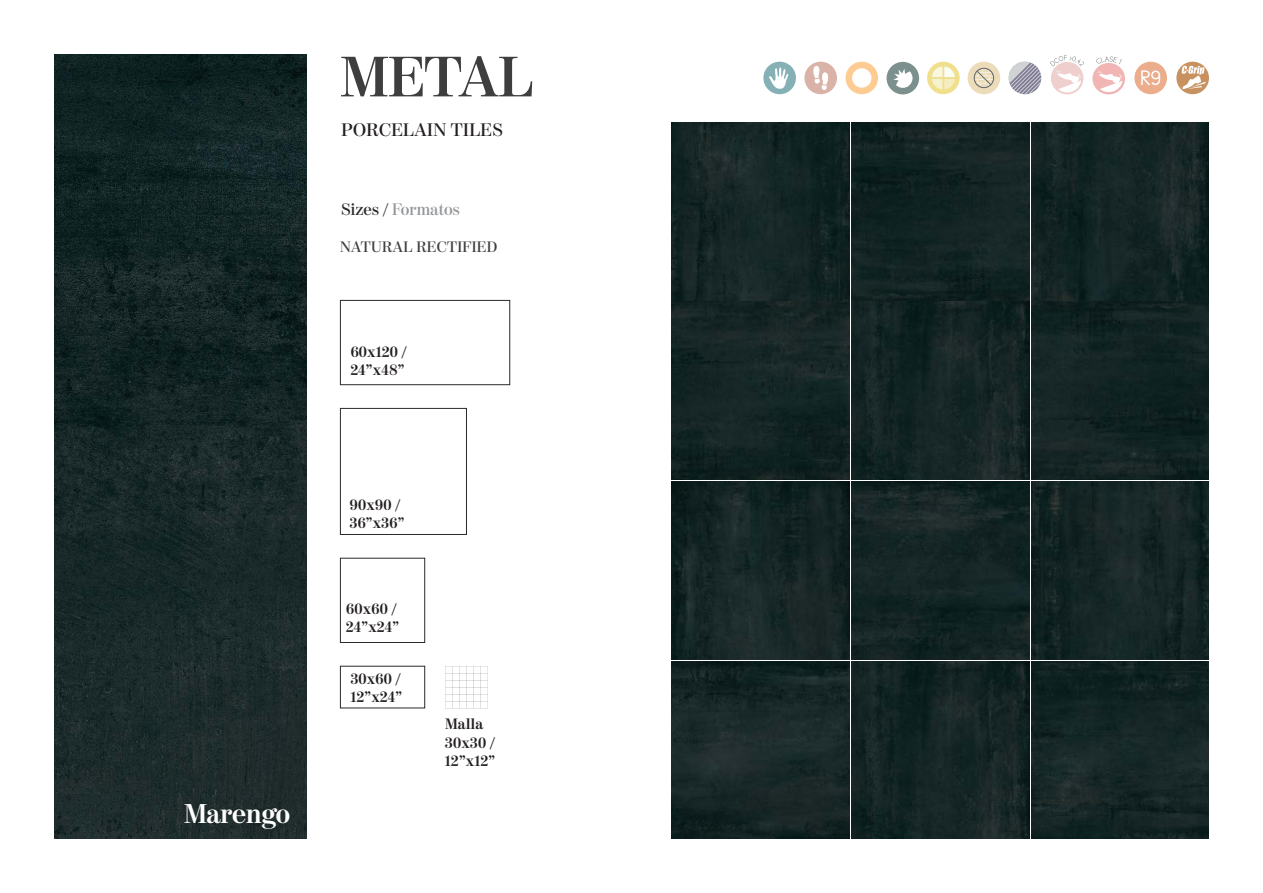
<style>
.page{position:relative;width:1263px;height:893px;background:#fff}
.page>*{position:absolute;margin:0;border:0;box-sizing:border-box;transform-origin:0 0}
.TITULO_COLECCION{font:700 56.55px "Moderno FB";color:#3e3e3f}
.TITULO_COLECCION-2{font:700 27px "Moderno FB";letter-spacing:-.005em;color:#fff}
.Material_Coleccion{font:600 18px "Moderno FB";letter-spacing:.02em;color:#231f20}
.Formato-grafica{font:600 16.5px "Moderno FB";color:#939598}
.Tamaño_piezas{font:700 15px/18px "Moderno FB";letter-spacing:.02em;color:#231f20}
.Material_Colección_2{font:600 15px "Moderno FB";letter-spacing:.02em;color:#3e3e3f}
.s1{color:#2b292a}
</style>
<div class="page">
<img style="left:671px;top:122px;width:178px;height:178px">
<img style="left:851px;top:122px;width:178px;height:178px">
<img style="left:671px;top:302px;width:178px;height:357px">
<img style="left:851px;top:302px;width:178px;height:357px">
<img style="left:851px;top:661px;width:178px;height:178px">
<img style="left:1031px;top:122px;width:178px;height:178px">
<img style="left:1031px;top:302px;width:178px;height:357px">
<img style="left:1031px;top:661px;width:178px;height:178px">
<img style="left:671px;top:661px;width:178px;height:178px">
<img style="left:54px;top:54px;width:253px;height:785px">
<div style="left:340px;top:408px;width:127px;height:127px;border:1px solid #2b292a"></div>
<div style="left:340px;top:300px;width:170px;height:85px;border:1px solid #2b292a"></div>
<div style="left:340px;top:558px;width:85px;height:85px;border:1px solid #2b292a"></div>
<div style="left:340px;top:666px;width:85px;height:42px;border:1px solid #2b292a"></div>
<svg style="left:445px;top:666px;width:43px;height:42px"></svg>
<div style="left:968px;top:62px;width:32px;height:32px;background:#ecdcb9;border-radius:50%"></div>
<svg style="left:974px;top:68px;width:20px;height:20px"></svg>
<svg style="left:1009px;top:62px;width:32px;height:32px"></svg>
<div style="left:1092px;top:63px;width:33px;height:31px;background:#f1b5b4;border-radius:50%"></div>
<svg style="left:1097px;top:71px;width:25px;height:21px"></svg>
<svg style="left:1096px;top:56px;width:26px;height:8px"></svg>
<div style="left:927px;top:62px;width:33px;height:32px;background:#f0e08c;border-radius:50%"></div>
<svg style="left:932px;top:67px;width:23px;height:22px"></svg>
<div style="left:845px;top:62px;width:33px;height:32px;background:#fdcc93;border-radius:50%"></div>
<div style="left:852px;top:68px;width:19px;height:20px;background:#fff;border-radius:50%"></div>
<div style="left:763px;top:62px;width:33px;height:32px;background:#85b1b6;border-radius:50%"></div>
<svg style="left:768px;top:67px;width:20px;height:23px"></svg>
<div style="left:804px;top:62px;width:33px;height:32px;background:#d9b3a7;border-radius:50%"></div>
<svg style="left:813px;top:66px;width:15px;height:24px"></svg>
<div style="left:1176px;top:62px;width:33px;height:32px;background:#c89260;border-radius:50%"></div>
<svg style="left:1182px;top:66px;width:24px;height:23px"></svg>
<svg style="left:1051px;top:62px;width:32px;height:32px"></svg>
<svg style="left:1050px;top:55px;width:34px;height:37px"></svg>
<div style="left:1134px;top:62px;width:33px;height:32px;background:#ebad8b;border-radius:50%"></div>
<svg style="left:1141px;top:70px;width:19px;height:15px"></svg>
<div style="left:886px;top:62px;width:33px;height:32px;background:#7c918d;border-radius:50%"></div>
<svg style="left:893px;top:69px;width:19px;height:19px"></svg>
<p class="TITULO_COLECCION-2" style="left:184px;top:799px;width:108px">Marengo</p>
<p class="TITULO_COLECCION" style="left:340px;top:45px;width:194px">METAL</p>
<p class="Material_Coleccion" style="left:341px;top:120px;width:163px">PORCELAIN TILES</p>
<p class="Formato-grafica" style="left:341px;top:200px;width:120px"><span class="s1">Sizes /</span> Formatos</p>
<p class="Material_Colección_2" style="left:340px;top:239px;width:158px">NATURAL RECTIFIED</p>
<p class="Tamaño_piezas" style="left:351px;top:344px;width:58px">60x120 /<br>24”x48”</p>
<p class="Tamaño_piezas" style="left:350px;top:497px;width:56px">90x90 /<br>36”x36”</p>
<p class="Tamaño_piezas" style="left:346px;top:600px;width:54px">60x60 /<br>24”x24”</p>
<p class="Tamaño_piezas" style="left:351px;top:670px;width:53px">30x60 /<br>12”x24”</p>
<p class="Tamaño_piezas" style="left:445px;top:715px;width:40px">Malla</p>
<p class="Tamaño_piezas" style="left:445px;top:734px;width:51px">30x30 /<br>12”x12”</p>
</div>
